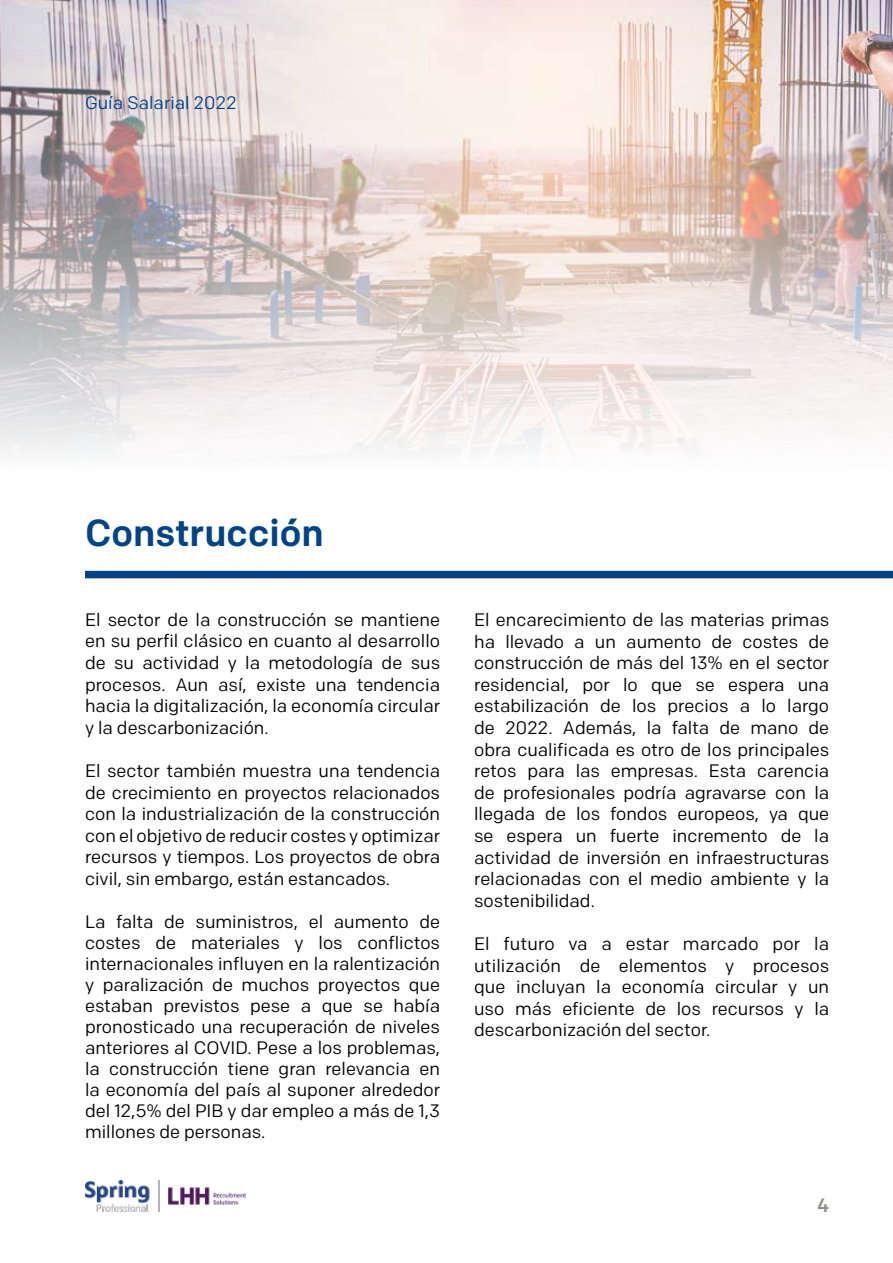
<style>
.page{position:relative;width:893px;height:1263px;background:#fff}
.page>*{position:absolute;margin:0;border:0;box-sizing:border-box;transform-origin:0 0}
.t1{font:500 37.5px "Colfax";color:#004387}
.t2{font:500 19.5px "Colfax";color:#968f86}
.t3{font:18px/21.6px "Colfax";color:#000;text-align:justify}
.t4{font:18px "Colfax";color:#004387}
</style>
<div class="page">
<img style="left:85px;top:1180px;width:161px;height:32px">
<div style="left:85px;top:571px;width:808px;height:7px;background:#004387"></div>
<img style="left:0;top:0;width:893px;height:453px">
<p class="t4" style="left:85px;top:92px;width:153px">Guía Salarial 2022</p>
<h1 class="t1" style="left:85px;top:510px;width:240px">Construcción</h1>
<p class="t3" style="left:85px;top:609px;width:357px">El sector de la construcción se mantiene en su perfil clásico en cuanto al desarrollo de su actividad y la metodología de sus procesos. Aun así, existe una tendencia hacia la digitalización, la economía circular y la descarbonización.</p>
<p class="t3" style="left:85px;top:760px;width:357px">El sector también muestra una tendencia de crecimiento en proyectos relacionados con la industrialización de la construcción con el objetivo de reducir costes y optimizar recursos y tiempos. Los proyectos de obra civil, sin embargo, están estancados.</p>
<p class="t3" style="left:85px;top:911px;width:357px;line-height:21px">La falta de suministros, el aumento de costes de materiales y los conflictos internacionales influyen en la ralentización y paralización de muchos proyectos que estaban previstos pese a que se había pronosticado una recuperación de niveles anteriores al COVID. Pese a los problemas, la construcción tiene gran relevancia en la economía del país al suponer alrededor del 12,5% del PIB y dar empleo a más de 1,3 millones de personas.</p>
<p class="t3" style="left:474px;top:609px;width:357px">El encarecimiento de las materias primas ha llevado a un aumento de costes de construcción de más del 13% en el sector residencial, por lo que se espera una estabilización de los precios a lo largo de 2022. Además, la falta de mano de obra cualificada es otro de los principales retos para las empresas. Esta carencia de profesionales podría agravarse con la llegada de los fondos europeos, ya que se espera un fuerte incremento de la actividad de inversión en infraestructuras relacionadas con el medio ambiente y la sostenibilidad.</p>
<p class="t3" style="left:474px;top:933px;width:357px">El futuro va a estar marcado por la utilización de elementos y procesos que incluyan la economía circular y un uso más eficiente de los recursos y la descarbonización del sector.</p>
<p class="t2" style="left:817px;top:1193px;width:14px">4</p>
</div>
